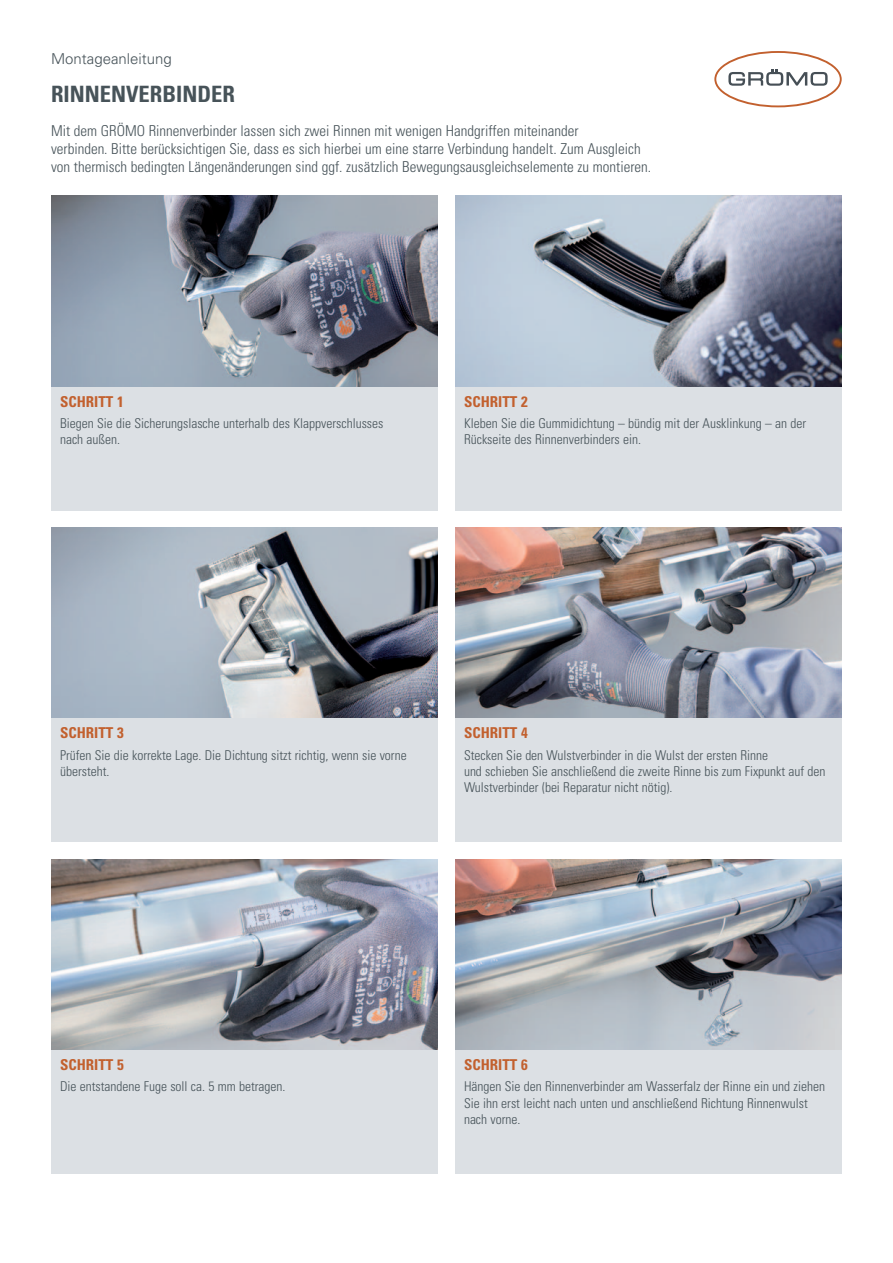
<style>
.page{position:relative;width:893px;height:1263px;background:#fff}
.page>*{position:absolute;margin:0;border:0;box-sizing:border-box;transform-origin:0 0}
.t1{font:700 condensed 22.5px "Univers";color:#475359}
.t2{font:300 condensed 15px/18px "Univers";color:#475359}
.t3{font:700 condensed 15px "Univers";color:#c2602e}
.t4{font:300 15px "Univers";color:#475359}
.t5{font:300 condensed 13.5px/16.2px "Univers";color:#475359}
</style>
<div class="page">
<img style="left:455px;top:859px;width:387px;height:191px">
<img style="left:51px;top:859px;width:387px;height:191px">
<div style="left:51px;top:1050px;width:387px;height:124px;background:#dce0e4"></div>
<img style="left:51px;top:196px;width:387px;height:191px">
<div style="left:51px;top:387px;width:387px;height:123px;background:#dce0e4"></div>
<img style="left:51px;top:527px;width:387px;height:192px">
<img style="left:455px;top:196px;width:387px;height:191px">
<img style="left:455px;top:527px;width:387px;height:192px">
<div style="left:51px;top:719px;width:387px;height:123px;background:#dce0e4"></div>
<div style="left:455px;top:719px;width:387px;height:123px;background:#dce0e4"></div>
<div style="left:455px;top:387px;width:387px;height:123px;background:#dce0e4"></div>
<div style="left:455px;top:1050px;width:387px;height:124px;background:#dce0e4"></div>
<svg style="left:714px;top:51px;width:128px;height:56px"></svg>
<p class="t4" style="left:51px;top:53px;width:122px">Montageanleitung</p>
<p class="t1" style="left:51px;top:85px;width:185px">RINNENVERBINDER</p>
<p class="t2" style="left:51px;top:123px;width:602px">Mit dem GRÖMO Rinnenverbinder lassen sich zwei Rinnen mit wenigen Handgriffen miteinander<br>verbinden. Bitte berücksichtigen Sie, dass es sich hierbei um eine starre Verbindung handelt. Zum Ausgleich von thermisch bedingten Längenänderungen sind ggf. zusätzlich Bewegungsausgleichselemente zu montieren.</p>
<p class="t3" style="left:60px;top:396px;width:65px">SCHRITT 1</p>
<p class="t5" style="left:60px;top:416px;width:325px">Biegen Sie die Sicherungslasche unterhalb des Klappverschlusses nach außen.</p>
<p class="t3" style="left:464px;top:396px;width:65px">SCHRITT 2</p>
<p class="t5" style="left:464px;top:416px;width:344px">Kleben Sie die Gummidichtung – bündig mit der Ausklinkung – an der<br>Rückseite des Rinnenverbinders ein.</p>
<p class="t3" style="left:60px;top:728px;width:65px">SCHRITT 3</p>
<p class="t5" style="left:60px;top:748px;width:348px">Prüfen Sie die korrekte Lage. Die Dichtung sitzt richtig, wenn sie vorne übersteht.</p>
<p class="t3" style="left:464px;top:728px;width:65px">SCHRITT 4</p>
<p class="t5" style="left:464px;top:748px;width:363px">Stecken Sie den Wulstverbinder in die Wulst der ersten Rinne<br>und schieben Sie anschließend die zweite Rinne bis zum Fixpunkt auf den<br>Wulstverbinder (bei Reparatur nicht nötig).</p>
<p class="t3" style="left:60px;top:1059px;width:65px">SCHRITT 5</p>
<p class="t5" style="left:60px;top:1080px;width:227px">Die entstandene Fuge soll ca. 5 mm betragen.</p>
<p class="t3" style="left:464px;top:1059px;width:65px">SCHRITT 6</p>
<p class="t5" style="left:464px;top:1080px;width:363px">Hängen Sie den Rinnenverbinder am Wasserfalz der Rinne ein und ziehen<br>Sie ihn erst leicht nach unten und anschließend Richtung Rinnenwulst nach vorne.</p>
</div>
